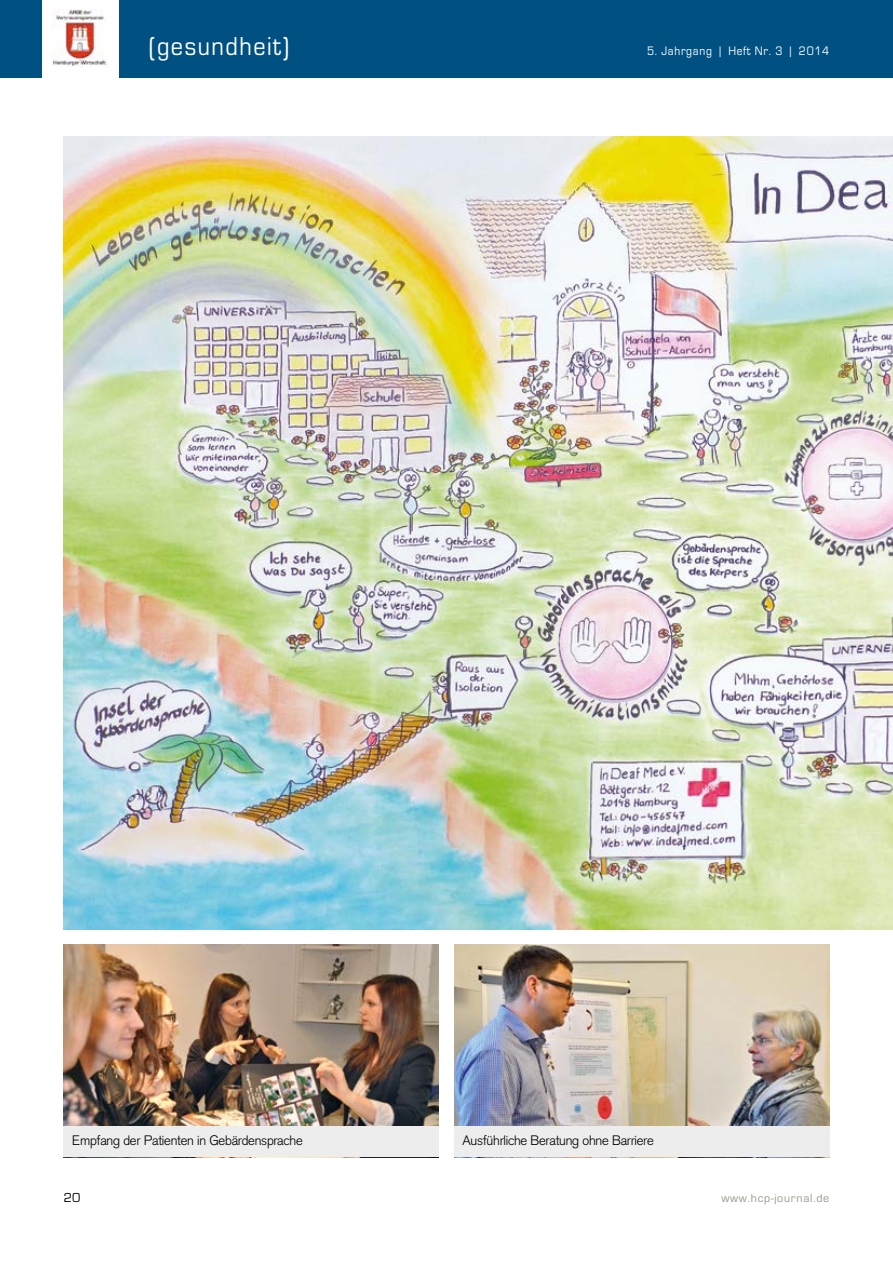
<style>
.page{position:relative;width:893px;height:1263px;background:#fff}
.page>*{position:absolute;margin:0;border:0;box-sizing:border-box;transform-origin:0 0}
.t1{font:27px "Eurostile";letter-spacing:.06em;color:#fff;scale:.9 1}
.t2{font:300 13.5px "Akzidenz Grotesk";letter-spacing:-.015em;color:#000}
.t3{font:13.5px "Eurostile";color:#000}
.t4{font:12.75px "Eurostile";letter-spacing:.06em;color:#fff;scale:.9 1}
.t5{font:12px "Eurostile";letter-spacing:.06em;color:#9c968b}
</style>
<div class="page">
<div style="left:0;top:0;width:893px;height:77px;background:#005182"></div>
<div style="left:43px;top:0;width:76px;height:78px;background:#fff"></div>
<img style="left:51px;top:10px;width:56px;height:56px">
<img style="left:64px;top:137px;width:829px;height:792px">
<img style="left:64px;top:945px;width:375px;height:181px">
<img style="left:454px;top:945px;width:375px;height:181px">
<div style="left:64px;top:1126px;width:375px;height:31px;background:#ededed"></div>
<div style="left:454px;top:1126px;width:375px;height:31px;background:#ededed"></div>
<h1 class="t1" style="left:149px;top:31px;width:158px">(gesundheit)</h1>
<p class="t4" style="left:647px;top:44px;width:204px">5. Jahrgang | Heft Nr. 3 | 2014</p>
<p class="t2" style="left:72px;top:1132px;width:232px">Empfang der Patienten in Gebärdensprache</p>
<p class="t2" style="left:463px;top:1132px;width:193px">Ausführliche Beratung ohne Barriere</p>
<p class="t3" style="left:64px;top:1190px;width:18px">20</p>
<p class="t5" style="left:721px;top:1191px;width:109px">www.hcp-journal.de</p>
</div>
